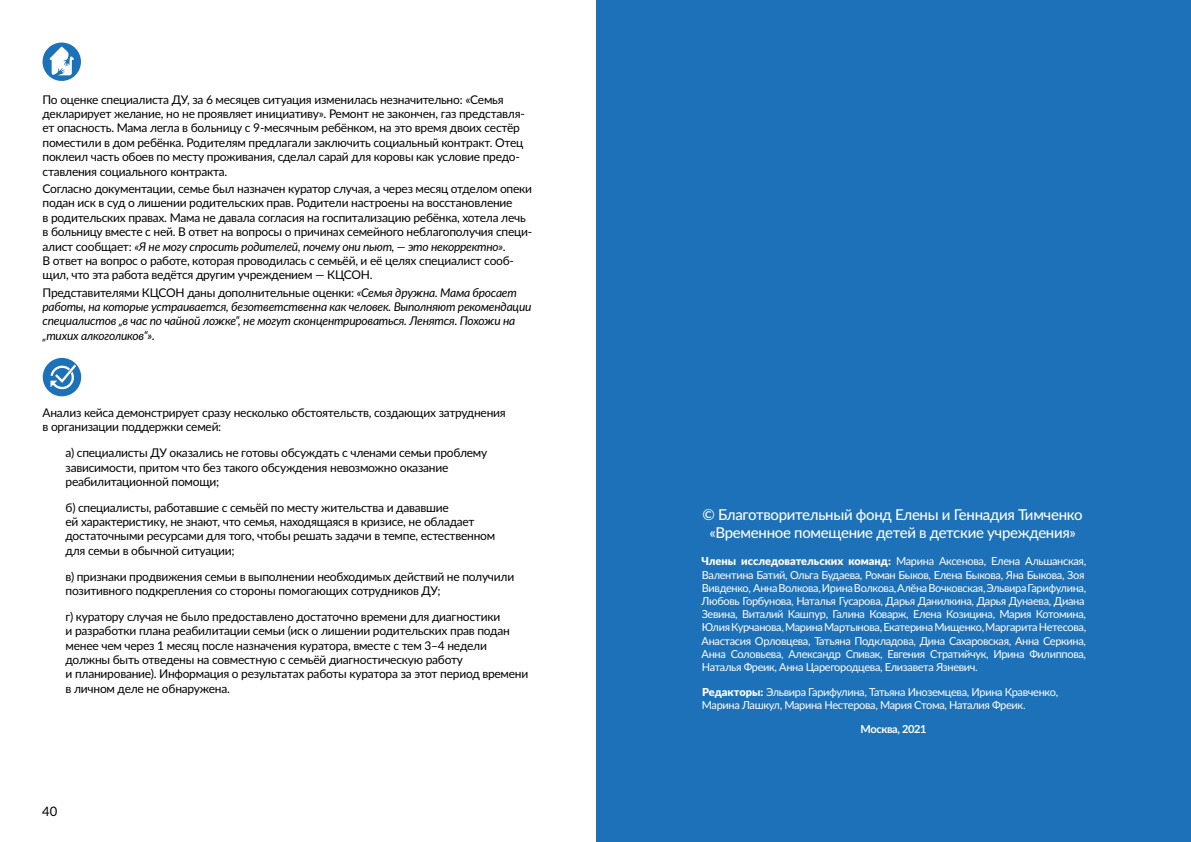
<style>
.page{position:relative;width:1191px;height:842px;background:#fff}
.page>*{position:absolute;margin:0;border:0;box-sizing:border-box;transform-origin:0 0}
.t1{font:500 15px/18px "Lato";letter-spacing:-.02em;color:#fff;text-align:center}
.t2{font:13px "Lato";color:#000}
.t3{font:12px/14.4px "Lato";letter-spacing:-.02em;color:#000}
.t4{font:italic 12px/14.4px "Lato";letter-spacing:-.02em;color:#000}
.t5{font:11px/13.2px "Lato";letter-spacing:-.03em;color:#fff}
.t6{font:700 11px "Lato";letter-spacing:-.03em;color:#fff}
.s1{font-style:italic}
.s2{font-style:normal}
.s3{font-weight:900}
</style>
<div class="page">
<div style="left:596px;top:0;width:595px;height:842px;background:#1d71b8"></div>
<div style="left:43px;top:43px;width:38px;height:38px;background:#1d71b8;border-radius:50%"></div>
<svg style="left:50px;top:47px;width:24px;height:28px"></svg>
<div style="left:43px;top:358px;width:38px;height:38px;background:#1d71b8;border-radius:50%"></div>
<svg style="left:50px;top:365px;width:26px;height:24px"></svg>
<p class="t3" style="left:43px;top:92px;width:484px">По оценке специалиста ДУ, за 6 месяцев ситуация изменилась незначительно: «Семья декларирует желание, но не проявляет инициативу». Ремонт не закончен, газ представля&shy;ет опасность. Мама легла в больницу с 9-месячным ребёнком, на это время двоих сестёр поместили в дом ребёнка. Родителям предлагали заключить социальный контракт. Отец поклеил часть обоев по месту проживания, сделал сарай для коровы как условие предо&shy;ставления социального контракта.</p>
<p class="t3" style="left:43px;top:181px;width:491px">Согласно документации, семье был назначен куратор случая, а через месяц отделом опеки подан иск в суд о лишении родительских прав. Родители настроены на восстановление<br>в родительских правах. Мама не давала согласия на госпитализацию ребёнка, хотела лечь в больницу вместе с ней. В ответ на вопросы о причинах семейного неблагополучия специ&shy;алист сообщает: <span class="s1">«Я не могу спросить родителей, почему они пьют, — это некорректно».<br></span>В ответ на вопрос о работе, которая проводилась с семьёй, и её целях специалист сооб&shy;щил, что эта работа ведётся другим учреждением — КЦСОН.</p>
<p class="t4" style="left:43px;top:284px;width:490px"><span class="s2">Представителями КЦСОН даны дополнительные оценки:</span> «Семья дружна. Мама бросает работы, на которые устраивается, безответственна как человек. Выполняют рекомендации специалистов „в час по чайной ложке“, не могут сконцентрироваться. Ленятся. Похожи на „тихих алкоголиков“».</p>
<p class="t3" style="left:43px;top:405px;width:465px">Анализ кейса демонстрирует сразу несколько обстоятельств, создающих затруднения в организации поддержки семей:</p>
<p class="t3" style="left:66px;top:445px;width:423px">а) специалисты ДУ оказались не готовы обсуждать с членами семьи проблему зависимости, притом что без такого обсуждения невозможно оказание реабилитационной помощи;</p>
<p class="t3" style="left:66px;top:500px;width:431px">б) специалисты, работавшие с семьёй по месту жительства и дававшие<br>ей характеристику, не знают, что семья, находящаяся в кризисе, не обладает достаточными ресурсами для того, чтобы решать задачи в темпе, естественном для семьи в обычной ситуации;</p>
<p class="t3" style="left:66px;top:568px;width:450px">в) признаки продвижения семьи в выполнении необходимых действий не получили позитивного подкрепления со стороны помогающих сотрудников ДУ;</p>
<p class="t3" style="left:66px;top:609px;width:464px">г) куратору случая не было предоставлено достаточно времени для диагностики<br>и разработки плана реабилитации семьи (иск о лишении родительских прав подан менее чем через 1 месяц после назначения куратора, вместе с тем 3–4 недели должны быть отведены на совместную с семьёй диагностическую работу<br>и планирование). Информация о результатах работы куратора за этот период времени в личном деле не обнаружена.</p>
<p class="t2" style="left:42px;top:801px;width:17px">40</p>
<p class="t1" style="left:702px;top:504px;width:382px">© Благотворительный фонд Елены и Геннадия Тимченко «Временное помещение детей в детские учреждения»</p>
<p class="t5" style="left:701px;top:554px;width:386px"><span class="s3">Члены исследовательских команд:</span> Марина Аксенова, Елена Альшанская, Валентина Батий, Ольга Будаева, Роман Быков, Елена Быкова, Яна Быкова, Зоя Вивденко, Анна Волкова, Ирина Волкова, Алёна Вочковская, Эльвира Гарифулина, Любовь Горбунова, Наталья Гусарова, Дарья Данилкина, Дарья Дунаева, Диана Зевина, Виталий Кашпур, Галина Коварж, Елена Козицина, Мария Котомина, Юлия Курчанова, Марина Мартынова, Екатерина Мищенко, Маргарита Нетесова, Анастасия Орловцева, Татьяна Подкладова, Дина Сахаровская, Анна Серкина, Анна Соловьева, Александр Спивак, Евгения Стратийчук, Ирина Филиппова, Наталья Фреик, Анна Царегородцева, Елизавета Язневич.</p>
<p class="t5" style="left:702px;top:684px;width:358px"><span class="s3">Редакторы:</span> Эльвира Гарифулина, Татьяна Иноземцева, Ирина Кравченко,<br>Марина Лашкул, Марина Нестерова, Мария Стома, Наталия Фреик.</p>
<p class="t6" style="left:860px;top:721px;width:68px">Москва, 2021</p>
</div>
